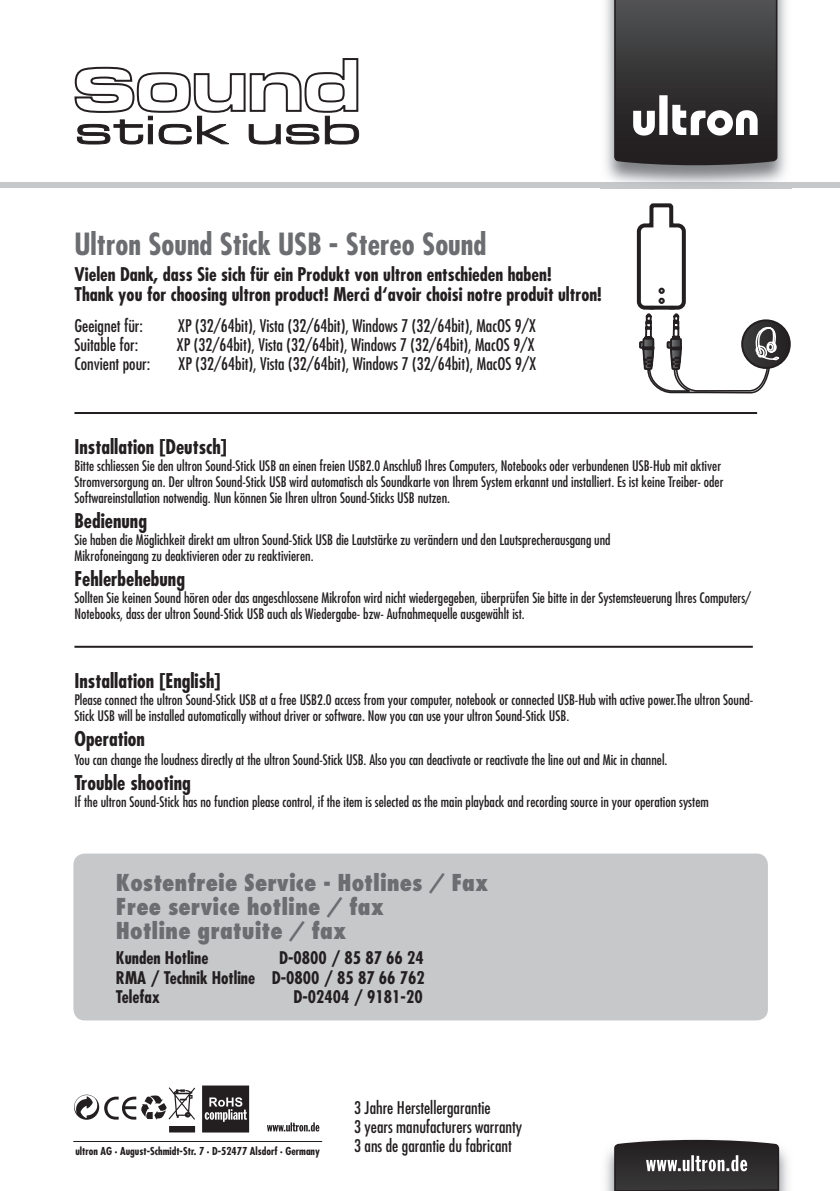
<style>
.page{position:relative;width:840px;height:1191px;background:#fff}
.page>*{position:absolute;margin:0;border:0;box-sizing:border-box;transform-origin:0 0}
.t1{font:700 condensed 29.8px "Futura";color:#6c6d70}
.t2{font:800 condensed 22.6px/24px "Futura";color:#6c6d70}
.t3{font:700 condensed 19.8px "Futura";color:#231f20}
.t4{font:700 condensed 18.4px/20.4px "Futura";color:#231f20}
.t5{font:condensed 17px/19.2px "Futura";color:#231f20}
.t6{font:700 condensed 17px/19.8px "Futura";color:#231f20;text-align:justify}
.t7{font:condensed 14.2px/15.6px "Futura";color:#231f20}
.t8{font:700 condensed 10.6px "Futura";color:#231f20}
</style>
<div class="page">
<div style="left:73px;top:853px;width:694px;height:167px;background:#c7c8ca;border-radius:11px"></div>
<div style="left:0;top:182px;width:839px;height:6px;background:#c7c8ca"></div>
<svg style="left:74px;top:58px;width:285px;height:86px"></svg>
<svg style="left:74px;top:1085px;width:245px;height:47px"></svg>
<hr style="left:73px;top:1141px;width:249px;height:1px;background:#231f20">
<img style="left:600px;top:0;width:190px;height:189px">
<img style="left:600px;top:182px;width:190px;height:6px">
<svg style="left:613px;top:0;width:164px;height:165px;background:#484748"></svg>
<img style="left:605px;top:1145px;width:183px;height:46px">
<svg style="left:613px;top:1139px;width:165px;height:52px;background:#474646"></svg>
<hr style="left:74px;top:646px;width:678px;height:2px;background:#231f20">
<hr style="left:74px;top:412px;width:682px;height:2px;background:#231f20">
<img style="left:741px;top:320px;width:48px;height:48px;border-radius:50%">
<div style="left:740px;top:319px;width:50px;height:50px;border:2px solid #231f20;border-radius:50%"></div>
<svg style="left:636px;top:203px;width:143px;height:191px"></svg>
<h1 class="t1" style="left:74px;top:225px;width:413px">Ultron Sound Stick USB - Stereo Sound</h1>
<p class="t4" style="left:74px;top:263px;width:528px">Vielen Dank, dass Sie sich für ein Produkt von ultron entschieden haben!<br>Thank you for choosing ultron product! Merci d‘avoir choisi notre produit ultron!</p>
<p class="t5" style="left:74px;top:315px;width:70px">Geeignet für:</p>
<p class="t5" style="left:178px;top:315px;width:359px">XP (32/64bit), Vista (32/64bit), Windows 7 (32/64bit), MacOS 9/X</p>
<p class="t5" style="left:74px;top:334px;width:65px">Suitable for:</p>
<p class="t5" style="left:176px;top:334px;width:359px">XP (32/64bit), Vista (32/64bit), Windows 7 (32/64bit), MacOS 9/X</p>
<p class="t5" style="left:74px;top:353px;width:77px">Convient pour:</p>
<p class="t5" style="left:178px;top:353px;width:359px">XP (32/64bit), Vista (32/64bit), Windows 7 (32/64bit), MacOS 9/X</p>
<h3 class="t3" style="left:74px;top:434px;width:154px">Installation [Deutsch]</h3>
<p class="t7" style="left:74px;top:458px;width:650px">Bitte schliessen Sie den ultron Sound-Stick USB an einen freien USB2.0 Anschluß Ihres Computers, Notebooks oder verbundenen USB-Hub mit aktiver<br>Stromversorgung an. Der ultron Sound-Stick USB wird automatisch als Soundkarte von Ihrem System erkannt und installiert. Es ist keine Treiber- oder<br>Softwareinstallation notwendig. Nun können Sie Ihren ultron Sound-Sticks USB nutzen.</p>
<h3 class="t3" style="left:74px;top:508px;width:74px">Bedienung</h3>
<p class="t7" style="left:74px;top:532px;width:537px">Sie haben die Möglichkeit direkt am ultron Sound-Stick USB die Lautstärke zu verändern und den Lautsprecherausgang und<br>Mikrofoneingang zu deaktivieren oder zu reaktivieren.</p>
<h3 class="t3" style="left:74px;top:566px;width:112px">Fehlerbehebung</h3>
<p class="t7" style="left:74px;top:590px;width:677px">Sollten Sie keinen Sound hören oder das angeschlossene Mikrofon wird nicht wiedergegeben, überprüfen Sie bitte in der Systemsteuerung Ihres Computers/<br>Notebooks, dass der ultron Sound-Stick USB auch als Wiedergabe- bzw- Aufnahmequelle ausgewählt ist.</p>
<h3 class="t3" style="left:74px;top:668px;width:148px">Installation [English]</h3>
<p class="t7" style="left:74px;top:692px;width:680px">Please connect the ultron Sound-Stick USB at a free USB2.0 access from your computer, notebook or connected USB-Hub with active power.The ultron Sound-<br>Stick USB will be installed automatically without driver or software. Now you can use your ultron Sound-Stick USB.</p>
<h3 class="t3" style="left:74px;top:726px;width:72px">Operation</h3>
<p class="t7" style="left:74px;top:751px;width:594px">You can change the loudness directly at the ultron Sound-Stick USB. Also you can deactivate or reactivate the line out and Mic in channel.</p>
<h3 class="t3" style="left:74px;top:770px;width:118px">Trouble shooting</h3>
<p class="t7" style="left:74px;top:794px;width:635px">If the ultron Sound-Stick has no function please control, if the item is selected as the main playback and recording source in your operation system</p>
<h2 class="t2" style="left:116px;top:870px;width:374px">Kostenfreie Service - Hotlines / Fax<br>Free service hotline / fax<br>Hotline gratuite / fax</h2>
<p class="t6" style="left:116px;top:947px;width:94px">Kunden Hotline</p>
<p class="t6" style="left:116px;top:947px;width:310px;text-indent:163px">D-0800 / 85 87 66 24<br>RMA / Technik Hotline D-0800 / 85 87 66 762<br>Telefax</p>
<p class="t6" style="left:293px;top:987px;width:131px">D-02404 / 9181-20</p>
<p class="t8" style="left:75px;top:1143px;width:246px">ultron AG · August-Schmidt-Str. 7 · D-52477 Alsdorf · Germany</p>
<p class="t5" style="left:354px;top:1097px;width:170px">3 Jahre Herstellergarantie<br>3 years manufacturers warranty<br>3 ans de garantie du fabricant</p>
</div>
